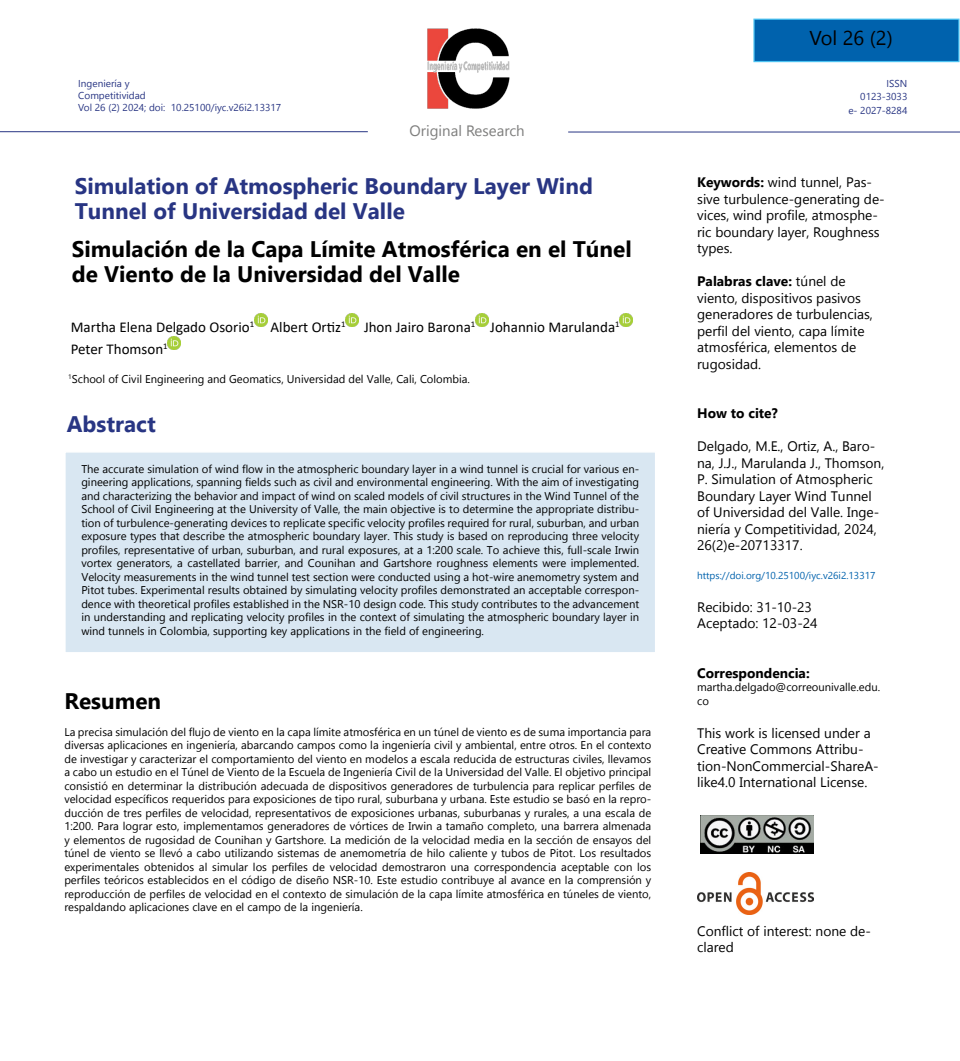
<style>
.page{position:relative;width:960px;height:1061px;background:#fff}
.page>*{position:absolute;margin:0;border:0;box-sizing:border-box;transform-origin:0 0}
.t1{font:700 22.5px/25px "Gadugi";color:#000}
.t2{font:700 22.5px/25px "Gadugi";color:#283583}
.t3{font:15px/22.5px "Calibri";color:#000}
.t4{font:13.75px/16.5px "Gadugi";color:#000}
.t5{font:700 13.75px "Gadugi";color:#000}
.t6{font:11.25px/13.5px "Gadugi";color:#000;text-align:justify}
.t7{font:10px "Gadugi";color:#0062ad}
.t8{font:10px "Gadugi";color:#283583}
.t9{font:10px/13.8px "Segoe UI Emoji";color:#283583;text-align:right}
.s1{font-weight:700}
</style>
<div class="page">
<hr style="left:0;top:131px;width:368px;height:1px;background:#283583">
<hr style="left:568px;top:132px;width:392px;height:1px;background:#283583">
<div style="left:754px;top:19px;width:205px;height:43px;background:#0062ad"></div>
<div style="left:753px;top:19px;width:206px;height:43px;border:1px solid #4cc2f1"></div>
<svg style="left:254px;top:314px;width:13px;height:13px"></svg>
<svg style="left:346px;top:314px;width:13px;height:13px"></svg>
<svg style="left:475px;top:314px;width:13px;height:13px"></svg>
<svg style="left:620px;top:314px;width:13px;height:13px"></svg>
<svg style="left:168px;top:336px;width:13px;height:13px"></svg>
<div style="left:64px;top:451px;width:592px;height:202px;background:#d9e7f2;border:1px solid #fff"></div>
<img style="left:700px;top:815px;width:113px;height:38px">
<img style="left:697px;top:872px;width:116px;height:42px">
<img style="left:427px;top:28px;width:83px;height:81px">
<p class="t9" style="left:84px;top:88px;width:43px">□ ▼▼❖</p>
<p class="t8" style="left:139px;top:101px;width:144px">✔ doi: 10.25100/iyc.v26i2.13317</p>
<p class="t9" style="left:876px;top:90px;width:32px">✓✓✓✓ ✔</p>
<h1 class="t2" style="left:75px;top:173px;width:520px">Simulation of Atmospheric Boundary Layer Wind<br>Tunnel of Universidad del Valle</h1>
<h1 class="t1" style="left:72px;top:237px;width:561px">Simulación de la Capa Límite Atmosférica en el Túnel de Viento de la Universidad del Valle</h1>
<h2 class="t3" style="left:71px;top:315px;width:550px">Martha Elena Delgado Osorio<sup>1</sup> Albert Ortiz<sup>1</sup> Jhon Jairo Barona<sup>1</sup> Johannio Marulanda<sup>1<br></sup>Peter Thomson<sup>1</sup></h2>
<p class="t6" style="left:68px;top:372px;width:403px"><sup>1</sup>School of Civil Engineering and Geomatics, Universidad del Valle, Cali, Colombia.</p>
<h1 class="t2" style="left:67px;top:412px;width:91px">Abstract</h1>
<p class="t6" style="left:81px;top:462px;width:559px">The accurate simulation of wind flow in the atmospheric boundary layer in a wind tunnel is crucial for various en&shy;gineering applications, spanning fields such as civil and environmental engineering. With the aim of investigating and characterizing the behavior and impact of wind on scaled models of civil structures in the Wind Tunnel of the School of Civil Engineering at the University of Valle, the main objective is to determine the appropriate distribu&shy;tion of turbulence-generating devices to replicate specific velocity profiles required for rural, suburban, and urban exposure types that describe the atmospheric boundary layer. This study is based on reproducing three velocity profiles, representative of urban, suburban, and rural exposures, at a 1:200 scale. To achieve this, full-scale Irwin vortex generators, a castellated barrier, and Counihan and Gartshore roughness elements were implemented.<br>Velocity measurements in the wind tunnel test section were conducted using a hot-wire anemometry system and Pitot tubes. Experimental results obtained by simulating velocity profiles demonstrated an acceptable correspon&shy;dence with theoretical profiles established in the NSR-10 design code. This study contributes to the advancement in understanding and replicating velocity profiles in the context of simulating the atmospheric boundary layer in wind tunnels in Colombia, supporting key applications in the field of engineering.</p>
<h1 class="t1" style="left:64px;top:689px;width:98px">Resumen</h1>
<p class="t6" style="left:64px;top:725px;width:588px">La precisa simulación del flujo de viento en la capa límite atmosférica en un túnel de viento es de suma importancia para diversas aplicaciones en ingeniería, abarcando campos como la ingeniería civil y ambiental, entre otros. En el contexto de investigar y caracterizar el comportamiento del viento en modelos a escala reducida de estructuras civiles, llevamos a cabo un estudio en el Túnel de Viento de la Escuela de Ingeniería Civil de la Universidad del Valle. El objetivo principal consistió en determinar la distribución adecuada de dispositivos generadores de turbulencia para replicar perfiles de velocidad específicos requeridos para exposiciones de tipo rural, suburbana y urbana. Este estudio se basó en la repro&shy;ducción de tres perfiles de velocidad, representativos de exposiciones urbanas, suburbanas y rurales, a una escala de 1:200. Para lograr esto, implementamos generadores de vórtices de Irwin a tamaño completo, una barrera almenada y elementos de rugosidad de Counihan y Gartshore. La medición de la velocidad media en la sección de ensayos del túnel de viento se llevó a cabo utilizando sistemas de anemometría de hilo caliente y tubos de Pitot. Los resultados experimentales obtenidos al simular los perfiles de velocidad demostraron una correspondencia aceptable con los perfiles teóricos establecidos en el código de diseño NSR-10. Este estudio contribuye al avance en la comprensión y reproducción de perfiles de velocidad en el contexto de simulación de la capa límite atmosférica en túneles de viento, respaldando aplicaciones clave en el campo de la ingeniería.</p>
<p class="t4" style="left:697px;top:174px;width:189px"><span class="s1">Keywords:</span> wind tunnel, Pas&shy;sive turbulence-generating de&shy;vices, wind profile, atmosphe&shy;ric boundary layer, Roughness types.</p>
<p class="t4" style="left:697px;top:273px;width:177px"><span class="s1">Palabras clave:</span> túnel de viento, dispositivos pasivos generadores de turbulencias, perfil del viento, capa límite atmosférica, elementos de rugosidad.</p>
<p class="t5" style="left:697px;top:405px;width:82px">How to cite?</p>
<p class="t4" style="left:697px;top:438px;width:189px">Delgado, M.E., Ortiz, A., Baro&shy;na, J.J., Marulanda J., Thomson,<br>P. Simulation of Atmospheric<br>Boundary Layer Wind Tunnel of Universidad del Valle. Inge&shy;niería y Competitividad, 2024,<br>26(2)e-20713317.</p>
<p class="t7" style="left:697px;top:569px;width:180px">https://doi.org/10.25100/iyc.v26i2.13317</p>
<p class="t4" style="left:697px;top:598px;width:122px">Recibido: 31-10-23<br>Aceptado: 12-03-24</p>
<p class="t5" style="left:697px;top:665px;width:114px">Correspondencia:</p>
<p class="t6" style="left:697px;top:680px;width:184px">martha.delgado@correounivalle.edu. co</p>
<p class="t4" style="left:697px;top:724px;width:183px">This work is licensed under a<br>Creative Commons Attribu&shy;tion-NonCommercial-ShareA&shy;like4.0 International License.</p>
<p class="t4" style="left:697px;top:922px;width:175px">Conflict of interest: none de&shy;clared</p>
</div>
